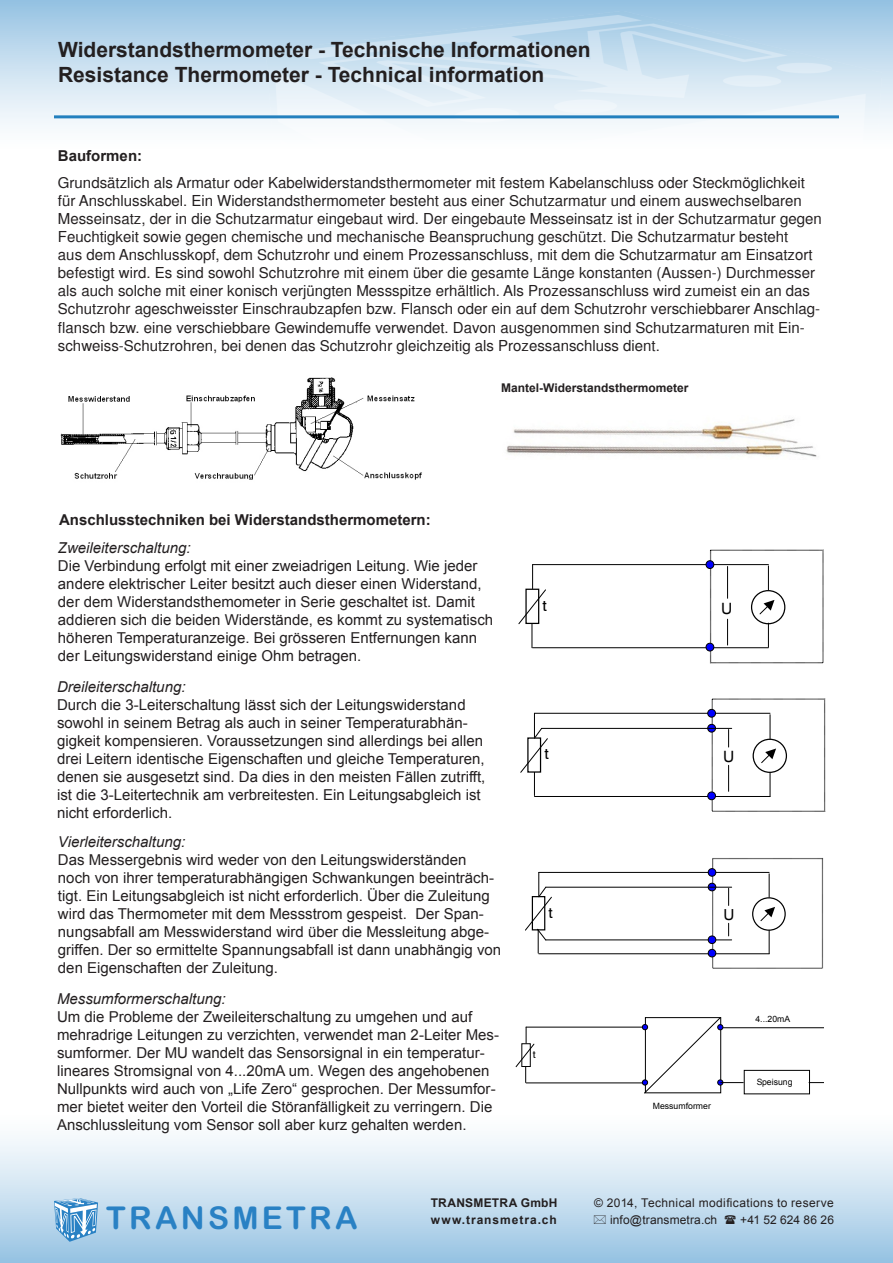
<style>
.page{position:relative;width:893px;height:1263px;background:#fff}
.page>*{position:absolute;margin:0;border:0;box-sizing:border-box;transform-origin:0 0}
.t1{font:31.5px "Arial Rounded MT Bold";letter-spacing:.105em;color:#2981c4}
.t2{font:700 21px "Arial";color:#231f20}
.t3{font:15.6px "Microsoft Sans Serif";color:#000}
.t4{font:15.6px "Arial";color:#000}
.t5{font:15.3px "Microsoft Sans Serif";color:#000}
.t6{font:15.3px "Arial";color:#000}
.t7{font:15px/18px "Arial";color:#231f20}
.t8{font:15px/18px "Helvetica";color:#231f20}
.t9{font:italic 15px "Arial";color:#231f20}
.t10{font:700 15px "Arial";color:#231f20}
.t11{font:12px "Arial";letter-spacing:.025em;color:#231f20}
.t12{font:700 12px "Arial";color:#231f20}
.t13{font:700 12px "Arial";letter-spacing:.08em;color:#231f20}
.t14{font:700 12px "Arial";letter-spacing:.02em;color:#231f20}
.t15{font:12px "Arial";letter-spacing:.005em;color:#231f20}
.t16{font:10.5px "Microsoft Sans Serif";color:#000}
.t17{font:8.7px "Arial";color:#000}
</style>
<div class="page">
<div style="left:0;top:0;width:893px;height:170px;background:linear-gradient(to bottom,#9cc6e4,#fff)"></div>
<img style="left:267px;top:11px;width:615px;height:159px">
<div style="left:0;top:1093px;width:893px;height:170px;background:linear-gradient(to bottom,#fff,#9dc6e4)"></div>
<svg style="left:54px;top:1198px;width:44px;height:44px;background:#85b7dd"></svg>
<hr style="left:54px;top:115px;width:785px;height:3px;background:#2380be">
<img style="left:506px;top:419px;width:311px;height:38px">
<img style="left:60px;top:377px;width:362px;height:103px">
<hr style="left:526px;top:1027px;width:119px;height:1px;background:#000">
<hr style="left:526px;top:1082px;width:119px;height:1px;background:#000">
<svg style="left:516px;top:1027px;width:19px;height:55px"></svg>
<hr style="left:720px;top:1027px;width:103px;height:1px;background:#000">
<div style="left:744px;top:1070px;width:66px;height:24px;border:1px solid #000"></div>
<svg style="left:642px;top:1017px;width:101px;height:77px"></svg>
<svg style="left:809px;top:1082px;width:14px;height:1px"></svg>
<div style="left:752px;top:897px;width:34px;height:34px;border:1px solid #000;border-radius:50%"></div>
<svg style="left:769px;top:874px;width:1px;height:23px"></svg>
<hr style="left:539px;top:872px;width:230px;height:1px;background:#000">
<hr style="left:539px;top:953px;width:230px;height:1px;background:#000">
<div style="left:708px;top:868px;width:8px;height:8px;background:#00f;border-radius:50%"></div>
<div style="left:708px;top:868px;width:8px;height:9px;border:1px solid #000;border-radius:50%"></div>
<div style="left:708px;top:949px;width:8px;height:8px;background:#00f;border-radius:50%"></div>
<div style="left:708px;top:949px;width:8px;height:8px;border:1px solid #000;border-radius:50%"></div>
<svg style="left:760px;top:907px;width:15px;height:14px"></svg>
<svg style="left:728px;top:888px;width:1px;height:17px"></svg>
<svg style="left:728px;top:923px;width:1px;height:13px"></svg>
<svg style="left:769px;top:930px;width:1px;height:24px"></svg>
<svg style="left:708px;top:883px;width:8px;height:8px"></svg>
<div style="left:708px;top:883px;width:8px;height:8px;border:1px solid #000;border-radius:50%"></div>
<hr style="left:546px;top:887px;width:186px;height:1px;background:#000">
<hr style="left:546px;top:939px;width:186px;height:1px;background:#000">
<svg style="left:525px;top:872px;width:28px;height:81px"></svg>
<div style="left:708px;top:936px;width:8px;height:7px;background:#00f;border-radius:50%"></div>
<div style="left:708px;top:935px;width:8px;height:9px;border:1px solid #000;border-radius:50%"></div>
<div style="left:753px;top:739px;width:34px;height:34px;border:1px solid #000;border-radius:50%"></div>
<svg style="left:770px;top:715px;width:1px;height:24px"></svg>
<hr style="left:534px;top:713px;width:236px;height:1px;background:#000">
<hr style="left:534px;top:796px;width:236px;height:1px;background:#000">
<div style="left:708px;top:709px;width:7px;height:8px;background:#00f;border-radius:50%"></div>
<div style="left:707px;top:709px;width:9px;height:9px;border:1px solid #000;border-radius:50%"></div>
<div style="left:708px;top:792px;width:7px;height:8px;background:#00f;border-radius:50%"></div>
<div style="left:707px;top:791px;width:9px;height:9px;border:1px solid #000;border-radius:50%"></div>
<svg style="left:761px;top:748px;width:15px;height:16px"></svg>
<svg style="left:728px;top:729px;width:1px;height:18px"></svg>
<svg style="left:728px;top:765px;width:1px;height:26px"></svg>
<svg style="left:770px;top:772px;width:1px;height:24px"></svg>
<svg style="left:708px;top:724px;width:7px;height:8px"></svg>
<div style="left:707px;top:724px;width:9px;height:9px;border:1px solid #000;border-radius:50%"></div>
<hr style="left:542px;top:728px;width:190px;height:1px;background:#000">
<svg style="left:520px;top:713px;width:29px;height:82px"></svg>
<div style="left:751px;top:590px;width:34px;height:34px;border:1px solid #000;border-radius:50%"></div>
<svg style="left:768px;top:566px;width:1px;height:24px"></svg>
<svg style="left:518px;top:565px;width:29px;height:83px"></svg>
<svg style="left:768px;top:623px;width:1px;height:24px"></svg>
<hr style="left:533px;top:564px;width:235px;height:1px;background:#000">
<hr style="left:533px;top:647px;width:235px;height:1px;background:#000">
<div style="left:706px;top:561px;width:8px;height:7px;background:#00f;border-radius:50%"></div>
<div style="left:706px;top:560px;width:8px;height:9px;border:1px solid #000;border-radius:50%"></div>
<div style="left:706px;top:643px;width:8px;height:8px;background:#00f;border-radius:50%"></div>
<div style="left:706px;top:643px;width:8px;height:8px;border:1px solid #000;border-radius:50%"></div>
<svg style="left:759px;top:600px;width:15px;height:15px"></svg>
<svg style="left:727px;top:619px;width:1px;height:26px"></svg>
<hr style="left:727px;top:566px;width:1px;height:32px;background:#000">
<svg style="left:594px;top:1215px;width:12px;height:9px"></svg>
<svg style="left:725px;top:1215px;width:11px;height:9px"></svg>
<p class="t2" style="left:58px;top:35px;width:534px">Widerstandsthermometer - Technische Informationen</p>
<p class="t2" style="left:58px;top:61px;width:488px">Resistance Thermometer - Technical information</p>
<p class="t10" style="left:58px;top:146px;width:86px">Bauformen:</p>
<p class="t8" style="left:58px;top:173px;width:748px">Grundsätzlich als Armatur oder Kabelwiderstandsthermometer mit festem Kabelanschluss oder Steckmöglichkeit für Anschlusskabel. Ein Widerstandsthermometer besteht aus einer Schutzarmatur und einem auswechselbaren</p>
<p class="t8" style="left:58px;top:210px;width:765px">Messeinsatz, der in die Schutzarmatur eingebaut wird. Der eingebaute Messeinsatz ist in der Schutzarmatur gegen Feuchtigkeit sowie gegen chemische und mechanische Beanspruchung geschützt. Die Schutzarmatur besteht<br>aus dem Anschlusskopf, dem Schutzrohr und einem Prozessanschluss, mit dem die Schutzarmatur am Einsatzort befestigt wird. Es sind sowohl Schutzrohre mit einem über die gesamte Länge konstanten (Aussen-) Durchmesser als auch solche mit einer konisch verjüngten Messspitze erhältlich. Als Prozessanschluss wird zumeist ein an das Schutzrohr ageschweisster Einschraubzapfen bzw. Flansch oder ein auf dem Schutzrohr verschiebbarer Anschlag&shy;flansch bzw. eine verschiebbare Gewindemuffe verwendet. Davon ausgenommen sind Schutzarmaturen mit Ein&shy;schweiss-Schutzrohren, bei denen das Schutzrohr gleichzeitig als Prozessanschluss dient.</p>
<p class="t12" style="left:501px;top:379px;width:189px">Mantel-Widerstandsthermometer</p>
<p class="t10" style="left:59px;top:510px;width:373px">Anschlusstechniken bei Widerstandsthermometern:</p>
<p class="t9" style="left:58px;top:538px;width:134px">Zweileiterschaltung:</p>
<p class="t7" style="left:58px;top:557px;width:437px">Die Verbindung erfolgt mit einer zweiadrigen Leitung. Wie jeder andere elektrischer Leiter besitzt auch dieser einen Widerstand, der dem Widerstandsthemometer in Serie geschaltet ist. Damit addieren sich die beiden Widerstände, es kommt zu systematisch höheren Temperaturanzeige. Bei grösseren Entfernungen kann der Leitungswiderstand einige Ohm betragen.</p>
<p class="t9" style="left:57px;top:677px;width:130px">Dreileiterschaltung:</p>
<p class="t7" style="left:57px;top:696px;width:430px">Durch die 3-Leiterschaltung lässt sich der Leitungswiderstand sowohl in seinem Betrag als auch in seiner Temperaturabhän&shy;gigkeit kompensieren. Voraussetzungen sind allerdings bei allen drei Leitern identische Eigenschaften und gleiche Temperaturen, denen sie ausgesetzt sind. Da dies in den meisten Fällen zutrifft, ist die 3-Leitertechnik am verbreitesten. Ein Leitungsabgleich ist nicht erforderlich.</p>
<p class="t9" style="left:58px;top:831px;width:129px">Vierleiterschaltung:</p>
<p class="t7" style="left:58px;top:850px;width:445px">Das Messergebnis wird weder von den Leitungswiderständen noch von ihrer temperaturabhängigen Schwankungen beeinträch&shy;tigt. Ein Leitungsabgleich ist nicht erforderlich. Über die Zuleitung wird das Thermometer mit dem Messstrom gespeist. Der Span&shy;nungsabfall am Messwiderstand wird über die Messleitung abge&shy;griffen. Der so ermittelte Spannungsabfall ist dann unabhängig von den Eigenschaften der Zuleitung.</p>
<p class="t9" style="left:57px;top:989px;width:170px">Messumformerschaltung:</p>
<p class="t7" style="left:57px;top:1008px;width:443px">Um die Probleme der Zweileiterschaltung zu umgehen und auf mehradrige Leitungen zu verzichten, verwendet man 2-Leiter Mes&shy;sumformer. Der MU wandelt das Sensorsignal in ein temperatur&shy;lineares Stromsignal von 4...20mA um. Wegen des angehobenen Nullpunkts wird auch von „Life Zero“ gesprochen. Der Messumfor&shy;mer bietet weiter den Vorteil die Störanfälligkeit zu verringern. Die Anschlussleitung vom Sensor soll aber kurz gehalten werden.</p>
<p class="t3" style="left:543px;top:595px;width:6px">t</p>
<p class="t4" style="left:721px;top:598px;width:13px">U</p>
<p class="t3" style="left:544px;top:744px;width:6px">t</p>
<p class="t4" style="left:723px;top:746px;width:13px">U</p>
<p class="t5" style="left:549px;top:902px;width:6px">t</p>
<p class="t6" style="left:723px;top:905px;width:12px">U</p>
<p class="t16" style="left:533px;top:1047px;width:4px">t</p>
<p class="t17" style="left:653px;top:1100px;width:60px">Messumformer</p>
<p class="t17" style="left:755px;top:1013px;width:36px">4...20mA</p>
<p class="t17" style="left:757px;top:1076px;width:37px">Speisung</p>
<p class="t1" style="left:106px;top:1199px;width:253px">TRANSMETRA</p>
<p class="t14" style="left:431px;top:1194px;width:128px">TRANSMETRA GmbH</p>
<p class="t11" style="left:594px;top:1194px;width:241px">© 2014, Technical modifications to reserve</p>
<p class="t13" style="left:431px;top:1211px;width:127px">www.transmetra.ch</p>
<p class="t11" style="left:610px;top:1212px;width:109px">info@transmetra.ch</p>
<p class="t15" style="left:740px;top:1212px;width:95px">+41 52 624 86 26</p>
</div>
